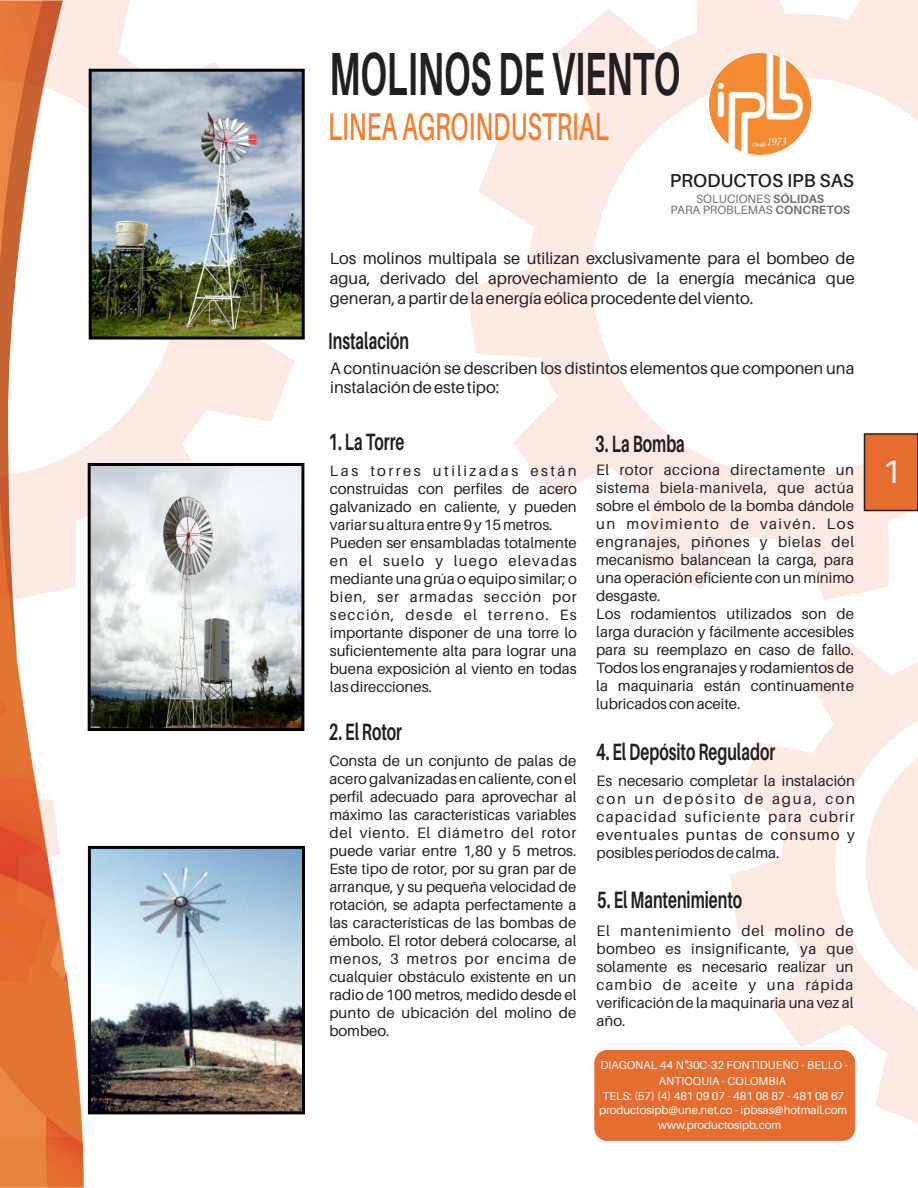
<style>
.page{position:relative;width:918px;height:1188px;background:#fff}
.page>*{position:absolute;margin:0;border:0;box-sizing:border-box;transform-origin:0 0}
.t1{font:700 60.9px "Aileron";color:#231f20;scale:.57 1}
.t2{font:600 38.7px "Aileron";color:#f47d2e;scale:.63 1}
.t3{font:32.25px "Aileron";color:#fff}
.t4{font:700 23.55px "Aileron";color:#231f20;scale:.65 1}
.t5{font:600 18.75px "Aileron";color:#231f20}
.t6{font:16.5px/19.8px "Aileron";color:#231f20;text-align:justify}
.t7{font:15px/18px "Aileron";color:#231f20;text-align:justify}
.t8{font:12px/10.9px "Aileron";color:#6d6f71;text-align:center}
.t9{font:11.4px/16.2px "Aileron";color:#fff;text-align:center}
.s1{font-weight:700}
</style>
<div class="page">
<svg style="left:466px;top:0;width:452px;height:600px"></svg>
<svg style="left:730px;top:641px;width:188px;height:482px;fill:#feeae4"></svg>
<svg style="left:866px;top:757px;width:52px;height:215px"></svg>
<svg style="left:85px;top:0;width:221px;height:600px"></svg>
<img style="left:0;top:0;width:85px;height:1188px">
<div style="left:865px;top:434px;width:53px;height:76px;background:#e66c2f"></div>
<div style="left:864px;top:433px;width:54px;height:78px;border:2px solid #231f20"></div>
<img style="left:92px;top:850px;width:209px;height:260px">
<div style="left:88px;top:846px;width:217px;height:268px;border:3px solid #000004"></div>
<div style="left:594px;top:1050px;width:261px;height:91px;background:#e66c2f;border:1px solid #e66c2f;border-radius:12px"></div>
<img style="left:93px;top:73px;width:208px;height:263px">
<div style="left:89px;top:69px;width:216px;height:271px;border:3px solid #000004"></div>
<img style="left:92px;top:467px;width:208px;height:260px">
<div style="left:88px;top:463px;width:216px;height:268px;border:3px solid #000004"></div>
<img style="left:708px;top:53px;width:104px;height:102px;border-radius:50%">
<h1 class="t1" style="left:330px;top:48px;width:617px">MOLINOS DE VIENTO</h1>
<h2 class="t2" style="left:328px;top:110px;width:448px">LINEA AGROINDUSTRIAL</h2>
<p class="t5" style="left:670px;top:172px;width:186px">PRODUCTOS IPB SAS</p>
<p class="t8" style="left:670px;top:194px;width:181px">SOLUCIONES <span class="s1">SÓLIDAS<br></span>PARA PROBLEMAS <span class="s1">CONCRETOS</span></p>
<p class="t6" style="left:330px;top:250px;width:527px">Los molinos multipala se utilizan exclusivamente para el bombeo de agua, derivado del aprovechamiento de la energía mecánica que generan, a partir de la energía eólica procedente del viento.</p>
<h3 class="t4" style="left:328px;top:331px;width:126px">Instalación</h3>
<p class="t6" style="left:330px;top:359px;width:526px">A continuación se describen los distintos elementos que componen una instalación de este tipo:</p>
<h3 class="t4" style="left:328px;top:432px;width:119px">1. La Torre</h3>
<h3 class="t4" style="left:595px;top:434px;width:140px">3. La Bomba</h3>
<p class="t7" style="left:330px;top:462px;width:249px;text-align:left">Las torres utilizadas están construidas con perfiles de acero galvanizado en caliente, y pueden variar su altura entre 9 y 15 metros.<br>Pueden ser ensambladas totalmente en el suelo y luego elevadas mediante una grúa o equipo similar; o bien, ser armadas sección por sección, desde el terreno. Es importante disponer de una torre lo suficientemente alta para lograr una buena exposición al viento en todas las direcciones.</p>
<h3 class="t4" style="left:329px;top:722px;width:114px">2. El Rotor</h3>
<p class="t7" style="left:329px;top:753px;width:249px">Consta de un conjunto de palas de acero galvanizadas en caliente, con el perfil adecuado para aprovechar al máximo las características variables del viento. El diámetro del rotor puede variar entre 1,80 y 5 metros.<br>Este tipo de rotor, por su gran par de arranque, y su pequeña velocidad de rotación, se adapta perfectamente a las características de las bombas de émbolo. El rotor deberá colocarse, al menos, 3 metros por encima de cualquier obstáculo existente en un radio de 100 metros, medido desde el punto de ubicación del molino de bombeo.</p>
<p class="t7" style="left:596px;top:462px;width:259px;text-align:left">El rotor acciona directamente un sistema biela-manivela, que actúa sobre el émbolo de la bomba dándole un movimiento de vaivén. Los engranajes, piñones y bielas del mecanismo balancean la carga, para una operación eficiente con un mínimo desgaste.<br>Los rodamientos utilizados son de larga duración y fácilmente accesibles para su reemplazo en caso de fallo.<br>Todos los engranajes y rodamientos de la maquinaria están continuamente lubricados con aceite.</p>
<h3 class="t4" style="left:596px;top:742px;width:277px">4. El Depósito Regulador</h3>
<p class="t7" style="left:597px;top:773px;width:260px">Es necesario completar la instalación con un depósito de agua, con capacidad suficiente para cubrir eventuales puntas de consumo y posibles períodos de calma.</p>
<h3 class="t4" style="left:597px;top:890px;width:225px">5. El Mantenimiento</h3>
<p class="t7" style="left:597px;top:923px;width:259px">El mantenimiento del molino de bombeo es insignificante, ya que solamente es necesario realizar un cambio de aceite y una rápida verificación de la maquinaria una vez al año.</p>
<p class="t9" style="left:600px;top:1057px;width:249px">DIAGONAL 44 N 30C-32 FONTIDUEÑO - BELLO -<br>ANTIOQUIA - COLOMBIA</p>
<p class="t9" style="left:602px;top:1089px;width:243px">TELS: (57) (4) 481 09 07 - 481 08 87 - 481 08 67</p>
<p class="t9" style="left:599px;top:1103px;width:250px">productosipb@une.net.co - ipbsas@hotmail.com</p>
<p class="t9" style="left:658px;top:1118px;width:125px">www.productosipb.com</p>
<h3 class="t3" style="left:883px;top:459px;width:20px">1</h3>
</div>
